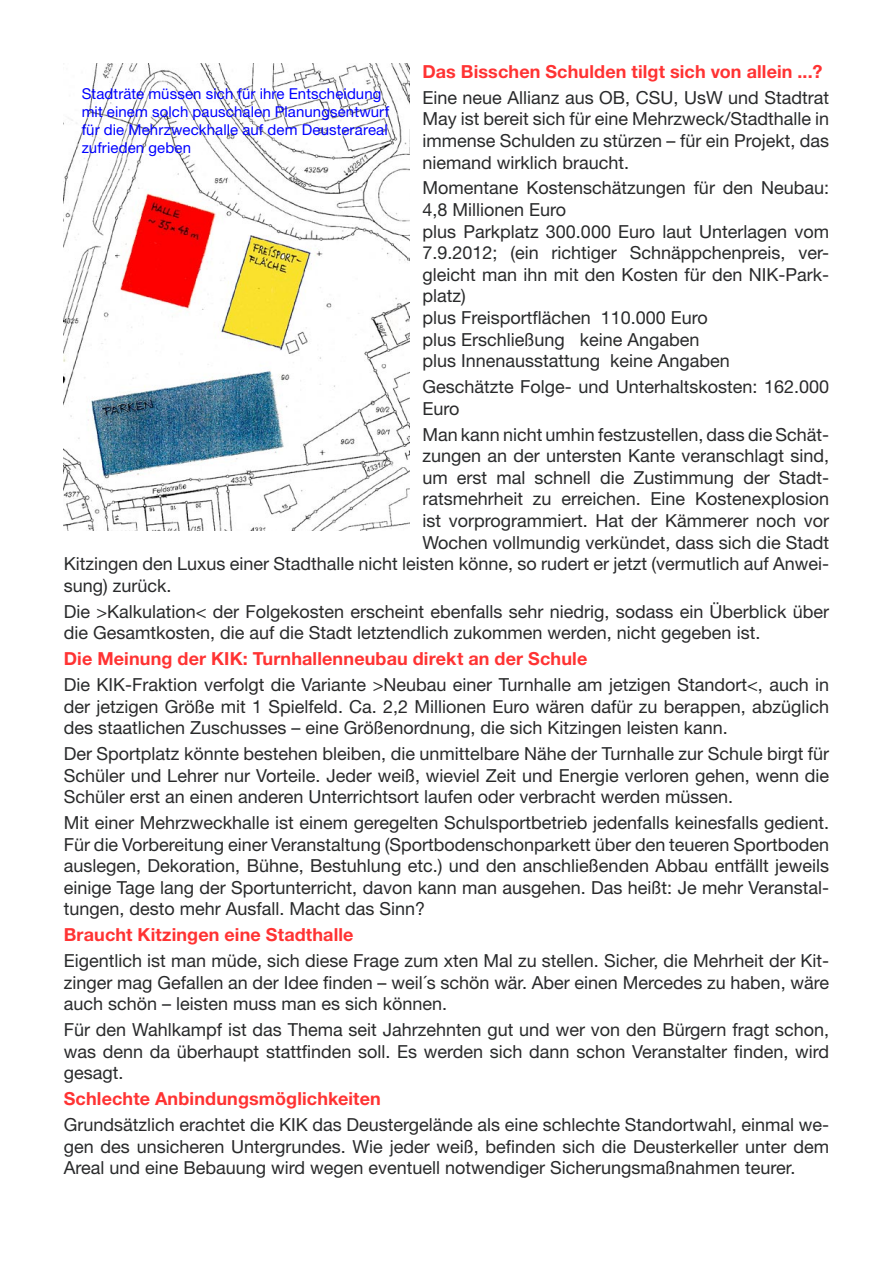
<style>
.page{position:relative;width:893px;height:1263px;background:#fff}
.page>*{position:absolute;margin:0;border:0;box-sizing:border-box;transform-origin:0 0}
.text{font:18px/21.6px "Helvetica Neue";color:#292a2b;text-align:justify}
.üschr{font:700 18px "Helvetica Neue";letter-spacing:.005em;color:#f33}
.t1{font:15px/18px "Helvetica Neue";letter-spacing:.005em;color:#00f}
</style>
<div class="page">
<img style="left:64px;top:64px;width:346px;height:466px">
<p class="üschr" style="left:422px;top:60px;width:401px">Das Bisschen Schulden tilgt sich von allein ...?</p>
<p class="text" style="left:422px;top:86px;width:408px">Eine neue Allianz aus OB, CSU, UsW und Stadtrat May ist bereit sich für eine Mehrzweck/Stadthalle in immense Schulden zu stürzen – für ein Projekt, das niemand wirklich braucht.</p>
<p class="text" style="left:422px;top:177px;width:408px">Momentane Kostenschätzungen für den Neubau:<br>4,8 Millionen Euro</p>
<p class="text" style="left:422px;top:220px;width:408px">plus Parkplatz 300.000 Euro laut Unterlagen vom 7.9.2012; (ein richtiger Schnäppchenpreis, ver&shy;gleicht man ihn mit den Kosten für den NIK-Park&shy;platz)</p>
<p class="text" style="left:422px;top:306px;width:287px">plus Freisportflächen 110.000 Euro</p>
<p class="text" style="left:422px;top:328px;width:279px">plus Erschließung keine Angaben</p>
<p class="text" style="left:422px;top:350px;width:309px">plus Innenausstattung keine Angaben</p>
<p class="text" style="left:422px;top:376px;width:408px">Geschätzte Folge- und Unterhaltskosten: 162.000<br>Euro</p>
<p class="text" style="left:422px;top:423px;width:408px">Man kann nicht umhin festzustellen, dass die Schät-</p>
<p class="text" style="left:422px;top:445px;width:408px">zungen an der untersten Kante veranschlagt sind,</p>
<p class="text" style="left:422px;top:466px;width:408px">um erst mal schnell die Zustimmung der Stadt-</p>
<p class="text" style="left:422px;top:488px;width:408px">ratsmehrheit zu erreichen. Eine Kostenexplosion</p>
<p class="text" style="left:422px;top:509px;width:408px">ist vorprogrammiert. Hat der Kämmerer noch vor</p>
<p class="text" style="left:422px;top:531px;width:408px">Wochen vollmundig verkündet, dass sich die Stadt</p>
<p class="text" style="left:64px;top:553px;width:767px">Kitzingen den Luxus einer Stadthalle nicht leisten könne, so rudert er jetzt (vermutlich auf Anwei-</p>
<p class="text" style="left:64px;top:574px;width:109px">sung) zurück.</p>
<p class="text" style="left:64px;top:600px;width:767px">Die &gt;Kalkulation&lt; der Folgekosten erscheint ebenfalls sehr niedrig, sodass ein Überblick über die Gesamtkosten, die auf die Stadt letztendlich zukommen werden, nicht gegeben ist.</p>
<p class="üschr" style="left:64px;top:647px;width:525px">Die Meinung der KIK: Turnhallenneubau direkt an der Schule</p>
<p class="text" style="left:64px;top:673px;width:767px">Die KIK-Fraktion verfolgt die Variante &gt;Neubau einer Turnhalle am jetzigen Standort&lt;, auch in der jetzigen Größe mit 1 Spielfeld. Ca. 2,2 Millionen Euro wären dafür zu berappen, abzüglich des staatlichen Zuschusses – eine Größenordnung, die sich Kitzingen leisten kann.</p>
<p class="text" style="left:64px;top:742px;width:767px">Der Sportplatz könnte bestehen bleiben, die unmittelbare Nähe der Turnhalle zur Schule birgt für Schüler und Lehrer nur Vorteile. Jeder weiß, wieviel Zeit und Energie verloren gehen, wenn die Schüler erst an einen anderen Unterrichtsort laufen oder verbracht werden müssen.</p>
<p class="text" style="left:64px;top:811px;width:767px">Mit einer Mehrzweckhalle ist einem geregelten Schulsportbetrieb jedenfalls keinesfalls gedient.<br>Für die Vorbereitung einer Veranstaltung (Sportbodenschonparkett über den teueren Sportboden auslegen, Dekoration, Bühne, Bestuhlung etc.) und den anschließenden Abbau entfällt jeweils einige Tage lang der Sportunterricht, davon kann man ausgehen. Das heißt: Je mehr Veranstal&shy;tungen, desto mehr Ausfall. Macht das Sinn?</p>
<p class="üschr" style="left:64px;top:924px;width:291px">Braucht Kitzingen eine Stadthalle</p>
<p class="text" style="left:64px;top:950px;width:767px">Eigentlich ist man müde, sich diese Frage zum xten Mal zu stellen. Sicher, die Mehrheit der Kit&shy;zinger mag Gefallen an der Idee finden – weil´s schön wär. Aber einen Mercedes zu haben, wäre auch schön – leisten muss man es sich können.</p>
<p class="text" style="left:64px;top:1019px;width:767px">Für den Wahlkampf ist das Thema seit Jahrzehnten gut und wer von den Bürgern fragt schon, was denn da überhaupt stattfinden soll. Es werden sich dann schon Veranstalter finden, wird gesagt.</p>
<p class="üschr" style="left:64px;top:1088px;width:318px">Schlechte Anbindungsmöglichkeiten</p>
<p class="text" style="left:64px;top:1114px;width:767px">Grundsätzlich erachtet die KIK das Deustergelände als eine schlechte Standortwahl, einmal we&shy;gen des unsicheren Untergrundes. Wie jeder weiß, befinden sich die Deusterkeller unter dem Areal und eine Bebauung wird wegen eventuell notwendiger Sicherungsmaßnahmen teurer.</p>
<p class="t1" style="left:82px;top:84px;width:309px">Stadträte müssen sich für ihre Entscheidung mit einem solch pauschalen Planungsentwurf für die Mehrzweckhalle auf dem Deusterareal zufrieden geben</p>
</div>
